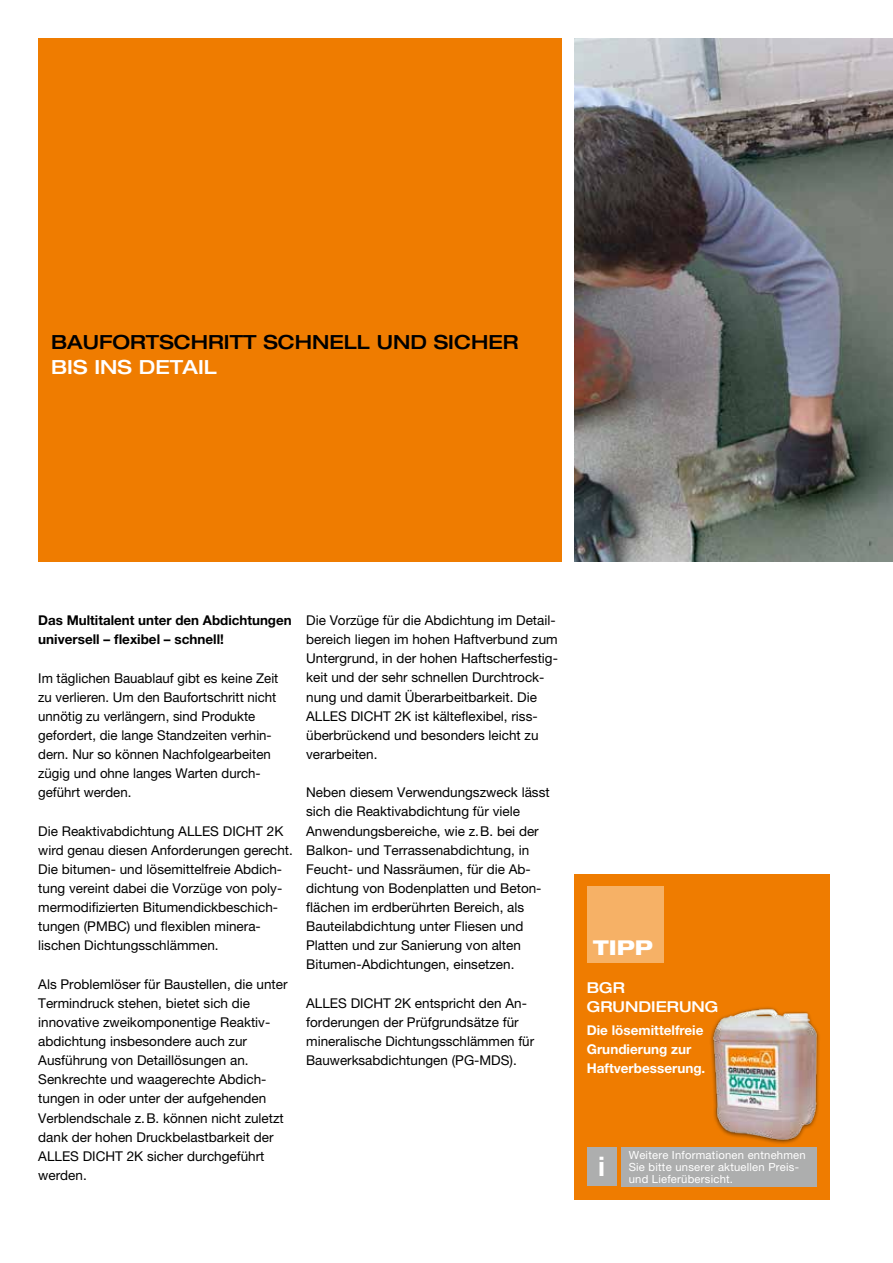
<style>
.page{position:relative;width:893px;height:1263px;background:#fff}
.page>*{position:absolute;margin:0;border:0;box-sizing:border-box;transform-origin:0 0}
.t1{font:700 27px "Helvetica Neue LT Pro";color:#fff}
.t2{font:800 expanded 20.4px "Helvetica Neue LT Pro";color:#fff}
.t3{font:500 expanded 19.5px "Helvetica Neue LT Pro";color:#000}
.t4{font:500 expanded 19.5px "Helvetica Neue LT Pro";color:#fff}
.t5{font:500 expanded 15px/19.2px "Helvetica Neue LT Pro";color:#fff}
.t6{font:13.5px/19.2px "Helvetica Neue LT Pro";color:#000}
.t7{font:700 13.5px/19.2px "Helvetica Neue LT Pro";color:#000}
.t8{font:700 13.5px/18.9px "Helvetica Neue LT Pro";color:#fff}
.t9{font:11.25px/12px "Helvetica Neue LT Pro";letter-spacing:.02em;color:#fff}
</style>
<div class="page">
<div style="left:38px;top:38px;width:523px;height:523px;background:#ef7c00"></div>
<img style="left:574px;top:38px;width:319px;height:523px">
<div style="left:574px;top:874px;width:255px;height:325px;background:#ef7c00"></div>
<div style="left:587px;top:887px;width:76px;height:76px;background:#f6b166"></div>
<img style="left:710px;top:1007px;width:109px;height:169px">
<div style="left:621px;top:1147px;width:195px;height:39px;background:#adaeae"></div>
<div style="left:587px;top:1147px;width:30px;height:38px;background:#adaeae"></div>
<h3 class="t3" style="left:51px;top:330px;width:469px">BAUFORTSCHRITT SCHNELL UND SICHER</h3>
<h3 class="t4" style="left:51px;top:355px;width:167px">BIS INS DETAIL</h3>
<p class="t7" style="left:38px;top:610px;width:255px">Das Multitalent unter den Abdichtungen universell – flexibel – schnell!</p>
<p class="t6" style="left:38px;top:668px;width:242px">Im täglichen Bauablauf gibt es keine Zeit zu verlieren. Um den Baufortschritt nicht unnötig zu verlängern, sind Produkte gefordert, die lange Standzeiten verhin&shy;dern. Nur so können Nachfolgearbeiten zügig und ohne langes Warten durch&shy;geführt werden.</p>
<p class="t6" style="left:38px;top:821px;width:256px">Die Reaktivabdichtung ALLES DICHT 2K wird genau diesen Anforderungen gerecht.<br>Die bitumen- und lösemittelfreie Abdich&shy;tung vereint dabei die Vorzüge von poly&shy;mermodifizierten Bitumendickbeschich&shy;tungen (PMBC) und flexiblen minera&shy;lischen Dichtungsschlämmen.</p>
<p class="t6" style="left:38px;top:974px;width:251px">Als Problemlöser für Baustellen, die unter Termindruck stehen, bietet sich die innovative zweikomponentige Reaktiv&shy;abdichtung insbesondere auch zur Ausführung von Detaillösungen an.<br>Senkrechte und waagerechte Abdich&shy;tungen in oder unter der aufgehenden Verblendschale z.B. können nicht zuletzt dank der hohen Druckbelastbarkeit der ALLES DICHT 2K sicher durchgeführt werden.</p>
<p class="t6" style="left:306px;top:610px;width:253px">Die Vorzüge für die Abdichtung im Detail&shy;bereich liegen im hohen Haftverbund zum Untergrund, in der hohen Haftscherfestig&shy;keit und der sehr schnellen Durchtrock&shy;nung und damit Überarbeitbarkeit. Die ALLES DICHT 2K ist kälteflexibel, riss&shy;überbrückend und besonders leicht zu verarbeiten.</p>
<p class="t6" style="left:306px;top:783px;width:245px">Neben diesem Verwendungszweck lässt sich die Reaktivabdichtung für viele Anwendungsbereiche, wie z.B. bei der Balkon- und Terrassenabdichtung, in Feucht- und Nassräumen, für die Ab&shy;dichtung von Bodenplatten und Beton&shy;flächen im erdberührten Bereich, als Bauteilabdichtung unter Fliesen und Platten und zur Sanierung von alten Bitumen-Abdichtungen, einsetzen.</p>
<p class="t6" style="left:306px;top:993px;width:229px">ALLES DICHT 2K entspricht den An&shy;forderungen der Prüfgrundsätze für mineralische Dichtungsschlämmen für Bauwerksabdichtungen (PG-MDS).</p>
<h2 class="t2" style="left:593px;top:935px;width:61px">TIPP</h2>
<p class="t5" style="left:587px;top:978px;width:133px">BGR<br>GRUNDIERUNG</p>
<p class="t8" style="left:587px;top:1021px;width:120px">Die lösemittelfreie<br>Grundierung zur<br>Haftverbesserung.</p>
<h1 class="t1" style="left:598px;top:1149px;width:8px">i</h1>
<p class="t9" style="left:629px;top:1149px;width:179px">Weitere Informationen entnehmen<br>Sie bitte unserer aktuellen Preis&shy;und Lieferübersicht.</p>
</div>
